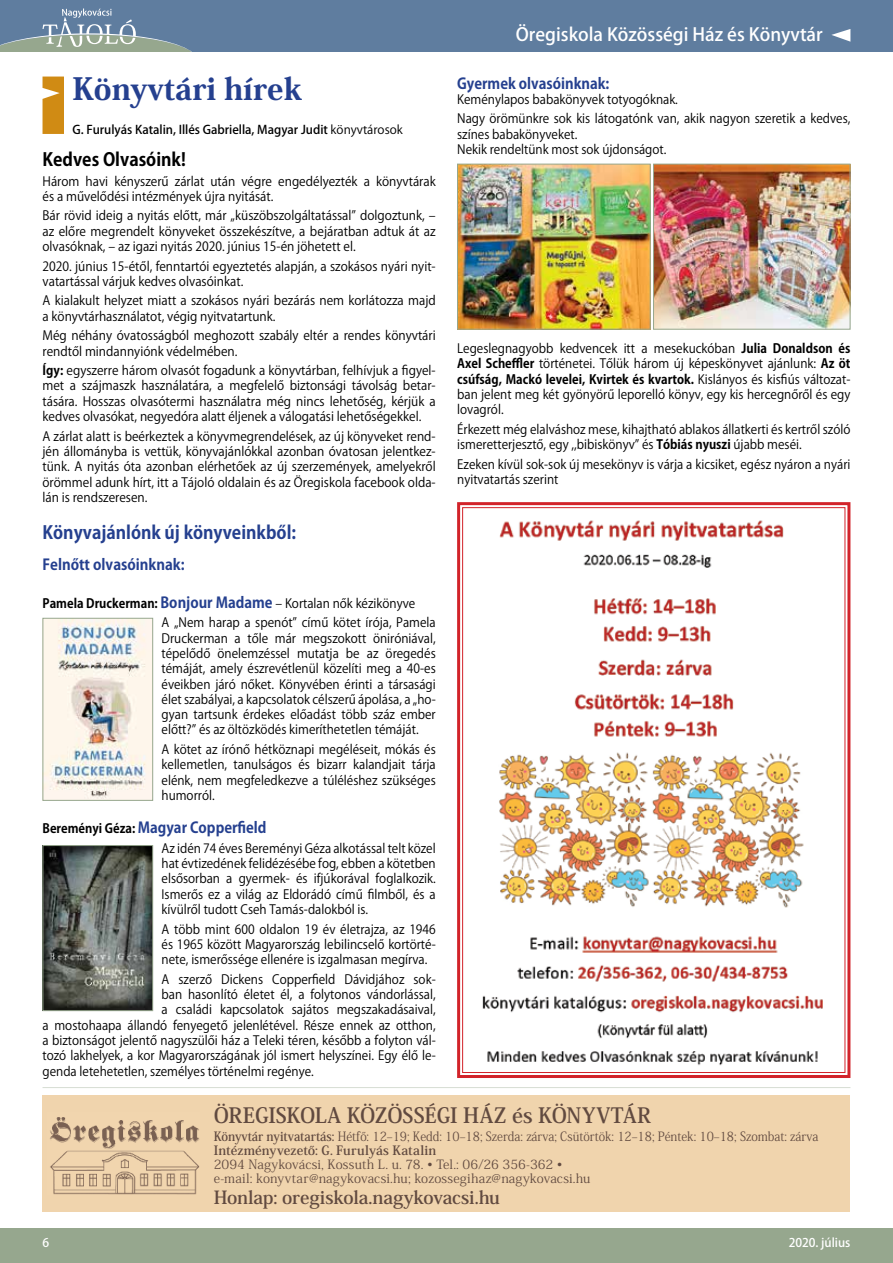
<style>
.page{position:relative;width:893px;height:1263px;background:#fff}
.page>*{position:absolute;margin:0;border:0;box-sizing:border-box;transform-origin:0 0}
.t1{font:800 30.3px "Koz Min Pr 6 N";color:#25408f}
.t2{font:700 21px "Koz Min Pr 6 N";letter-spacing:-.005em;color:#614a40}
.t3{font:500 18px "Koz Go Pr 6 N";color:#fff}
.t4{font:700 18px "Koz Min Pr 6 N";letter-spacing:-.01em;color:#614a40}
.t5{font:700 18px "Koz Go Pr 6 N";color:#25408f;scale:.95 1}
.t6{font:700 18px "Koz Go Pr 6 N";color:#000;scale:.95 1}
.t7{font:700 15px "Koz Go Pr 6 N";color:#25408f;scale:.94 1}
.t8{font:700 15px "Koz Go Pr 6 N";color:#25408f;scale:.95 1}
.t9{font:12.75px/15.3px "Koz Go Pr 6 N";color:#000;scale:.94 1}
.t10{font:12.75px/15.3px "Koz Go Pr 6 N";color:#000;scale:.95 1}
.t11{font:12.75px/13.8px "Koz Min Pr 6 N";color:#614a40;scale:.92 1}
.t12{font:12.75px/13.8px "Koz Min Pr 6 N";color:#614a40}
.t13{font:500 12px "Koz Go Pr 6 N";color:#000}
.t14{font:500 12px "Koz Go Pr 6 N";color:#fff}
.s1{font-weight:400}
.s2{font-weight:700}
.s3{font-weight:700;font-size:15px;color:#25408f}
.s4{font-size:12.75px;color:#000}
</style>
<div class="page">
<div style="left:0;top:0;width:893px;height:51px;background:#5f7d9f"></div>
<svg style="left:831px;top:29px;width:19px;height:13px"></svg>
<svg style="left:0;top:9px;width:191px;height:42px"></svg>
<div style="left:0;top:1229px;width:893px;height:34px;background:#96a78e"></div>
<div style="left:43px;top:1095px;width:807px;height:117px;background:#f0d4ad"></div>
<svg style="left:54px;top:1194px;width:142px;height:1px"></svg>
<img style="left:50px;top:1117px;width:150px;height:77px">
<hr style="left:43px;top:1087px;width:807px;height:1px;background:#96a78e">
<svg style="left:43px;top:77px;width:21px;height:57px"></svg>
<img style="left:459px;top:166px;width:190px;height:162px">
<div style="left:457px;top:164px;width:194px;height:166px;border:1px solid #96a78e"></div>
<img style="left:45px;top:620px;width:106px;height:179px">
<div style="left:43px;top:618px;width:110px;height:183px;border:1px solid #96a78e"></div>
<img style="left:45px;top:847px;width:106px;height:162px">
<div style="left:43px;top:845px;width:110px;height:166px;border:1px solid #96a78e"></div>
<svg style="left:457px;top:502px;width:394px;height:576px"></svg>
<img style="left:655px;top:166px;width:193px;height:162px">
<div style="left:653px;top:164px;width:197px;height:166px;border:1px solid #96a78e"></div>
<h1 class="t1" style="left:73px;top:72px;width:231px">Könyvtári hírek</h1>
<p class="t13" style="left:72px;top:123px;width:332px">G. Furulyás Katalin, Illés Gabriella, Magyar Judit <span class="s1">könyvtárosok</span></p>
<h3 class="t6" style="left:43px;top:149px;width:152px">Kedves Olvasóink!</h3>
<p class="t10" style="left:43px;top:174px;width:415px">Három havi kényszerű zárlat után végre engedélyezték a könyvtárak és a művelődési intézmények újra nyitását.</p>
<p class="t10" style="left:43px;top:208px;width:415px;text-align:justify">Bár rövid ideig a nyitás előtt, már „küszöbszolgáltatással” dolgoztunk, – az előre megrendelt könyveket összekészítve, a bejáratban adtuk át az olvasóknak, – az igazi nyitás 2020. június 15-én jöhetett el.</p>
<p class="t10" style="left:43px;top:259px;width:415px">2020. június 15-étől, fenntartói egyeztetés alapján, a szokásos nyári nyit&shy;vatartással várjuk kedves olvasóinkat.</p>
<p class="t10" style="left:43px;top:293px;width:415px">A kialakult helyzet miatt a szokásos nyári bezárás nem korlátozza majd a könyvtárhasználatot, végig nyitvatartunk.</p>
<p class="t10" style="left:43px;top:328px;width:415px">Még néhány óvatosságból meghozott szabály eltér a rendes könyvtári rendtől mindannyiónk védelmében.</p>
<p class="t10" style="left:43px;top:363px;width:415px;text-align:justify"><span class="s2">Így:</span> egyszerre három olvasót fogadunk a könyvtárban, felhívjuk a figyel&shy;met a szájmaszk használatára, a megfelelő biztonsági távolság betar&shy;tására. Hosszas olvasótermi használatra még nincs lehetőség, kérjük a kedves olvasókat, negyedóra alatt éljenek a válogatási lehetőségekkel.</p>
<p class="t10" style="left:43px;top:429px;width:415px;text-align:justify">A zárlat alatt is beérkeztek a könyvmegrendelések, az új könyveket rend&shy;jén állományba is vettük, könyvajánlókkal azonban óvatosan jelentkez&shy;tünk. A nyitás óta azonban elérhetőek az új szerzemények, amelyekről örömmel adunk hírt, itt a Tájoló oldalain és az Öregiskola facebook olda&shy;lán is rendszeresen.</p>
<h3 class="t5" style="left:43px;top:522px;width:268px">Könyvajánlónk új könyveinkből:</h3>
<p class="t8" style="left:43px;top:556px;width:151px">Felnőtt olvasóinknak:</p>
<p class="t9" style="left:162px;top:594px;width:293px;line-height:19.5px;text-indent:-119px"><span class="s2">Pamela Druckerman:</span> <span class="s3">Bonjour Madame</span> – Kortalan nők kézikönyve<br>A „Nem harap a spenót” című kötet írója, Pamela</p>
<p class="t9" style="left:162px;top:631px;width:293px;text-align:justify">Druckerman a tőle már megszokott öniróniával, tépelődő önelemzéssel mutatja be az öregedés témáját, amely észrevétlenül közelíti meg a 40-es éveikben járó nőket. Könyvében érinti a társasági élet szabályai, a kapcsolatok célszerű ápolása, a „ho&shy;gyan tartsunk érdekes előadást több száz ember előtt?” és az öltözködés kimeríthetetlen témáját.</p>
<p class="t9" style="left:162px;top:742px;width:293px;text-align:justify">A kötet az írónő hétköznapi megéléseit, mókás és kellemetlen, tanulságos és bizarr kalandjait tárja elénk, nem megfeledkezve a túléléshez szükséges humorról.</p>
<p class="t7" style="left:43px;top:819px;width:240px"><span class="s4">Bereményi Géza:</span> Magyar Copperfield</p>
<p class="t9" style="left:162px;top:841px;width:293px;text-align:justify">Az idén 74 éves Bereményi Géza alkotással telt közel hat évtizedének felidézésébe fog, ebben a kötetben elsősorban a gyermek- és ifjúkorával foglalkozik.<br>Ismerős ez a világ az Eldorádó című filmből, és a kívülről tudott Cseh Tamás-dalokból is.</p>
<p class="t9" style="left:162px;top:921px;width:293px;text-align:justify">A több mint 600 oldalon 19 év életrajza, az 1946 és 1965 között Magyarország lebilincselő kortörté&shy;nete, ismerőssége ellenére is izgalmasan megírva.</p>
<p class="t9" style="left:162px;top:972px;width:293px">A szerző Dickens Copperfield Dávidjához sok-</p>
<p class="t9" style="left:162px;top:987px;width:293px">ban hasonlító életet él, a folytonos vándorlással,</p>
<p class="t9" style="left:162px;top:1002px;width:293px">a családi kapcsolatok sajátos megszakadásaival,</p>
<p class="t9" style="left:43px;top:1017px;width:420px">a mostohaapa állandó fenyegető jelenlétével. Része ennek az otthon,</p>
<p class="t9" style="left:43px;top:1033px;width:420px">a biztonságot jelentő nagyszülői ház a Teleki téren, később a folyton vál-</p>
<p class="t9" style="left:43px;top:1048px;width:420px">tozó lakhelyek, a kor Magyarországának jól ismert helyszínei. Egy élő le-</p>
<p class="t9" style="left:43px;top:1063px;width:290px">genda letehetetlen, személyes történelmi regénye.</p>
<h3 class="t3" style="left:516px;top:25px;width:309px">Öregiskola Közösségi Ház és Könyvtár</h3>
<p class="t7" style="left:457px;top:75px;width:163px">Gyermek olvasóinknak:</p>
<p class="t9" style="left:457px;top:90px;width:420px;line-height:19.5px">Keménylapos babakönyvek totyogóknak.<br>Nagy örömünkre sok kis látogatónk van, akik nagyon szeretik a kedves,</p>
<p class="t9" style="left:457px;top:127px;width:224px">színes babakönyveket.<br>Nekik rendeltünk most sok újdonságot.</p>
<p class="t9" style="left:457px;top:341px;width:420px;text-align:justify">Legeslegnagyobb kedvencek itt a mesekuckóban <span class="s2">Julia Donaldson és Axel Scheffler</span> történetei. Tőlük három új képeskönyvet ajánlunk: <span class="s2">Az öt csúfság, Mackó levelei, Kvirtek és kvartok.</span> Kislányos és kisfiús változat&shy;ban jelent meg két gyönyörű leporelló könyv, egy kis hercegnőről és egy lovagról.</p>
<p class="t9" style="left:457px;top:422px;width:420px">Érkezett még elalváshoz mese, kihajtható ablakos állatkerti és kertről szóló ismeretterjesztő, egy ,,bibiskönyv” és <span class="s2">Tóbiás nyuszi</span> újabb meséi.</p>
<p class="t9" style="left:457px;top:456px;width:420px">Ezeken kívül sok-sok új mesekönyv is várja a kicsiket, egész nyáron a nyári nyitvatartás szerint</p>
<h2 class="t2" style="left:214px;top:1104px;width:439px">ÖREGISKOLA KÖZÖSSÉGI HÁZ és KÖNYVTÁR</h2>
<p class="t11" style="left:214px;top:1130px;width:659px"><span class="s2">Könyvtár nyitvatartás:</span> Hétfő: 12–19; Kedd: 10–18; Szerda: zárva; Csütörtök: 12–18; Péntek: 10–18; Szombat: zárva<br><span class="s2">Intézményvezető: G. Furulyás Katalin</span></p>
<p class="t12" style="left:214px;top:1158px;width:378px">2094 Nagykovácsi, Kossuth L. u. 78. • Tel.: 06/26 356-362 • e-mail: konyvtar@nagykovacsi.hu; kozossegihaz@nagykovacsi.hu</p>
<h3 class="t4" style="left:214px;top:1187px;width:288px">Honlap: oregiskola.nagykovacsi.hu</h3>
<p class="t14" style="left:43px;top:1236px;width:8px">6</p>
<p class="t14" style="left:789px;top:1236px;width:63px">2020. július</p>
<p class="t14" style="left:43px;top:1236px;width:8px">4</p>
<p class="t14" style="left:775px;top:1236px;width:61px">2015. márc</p>
</div>
